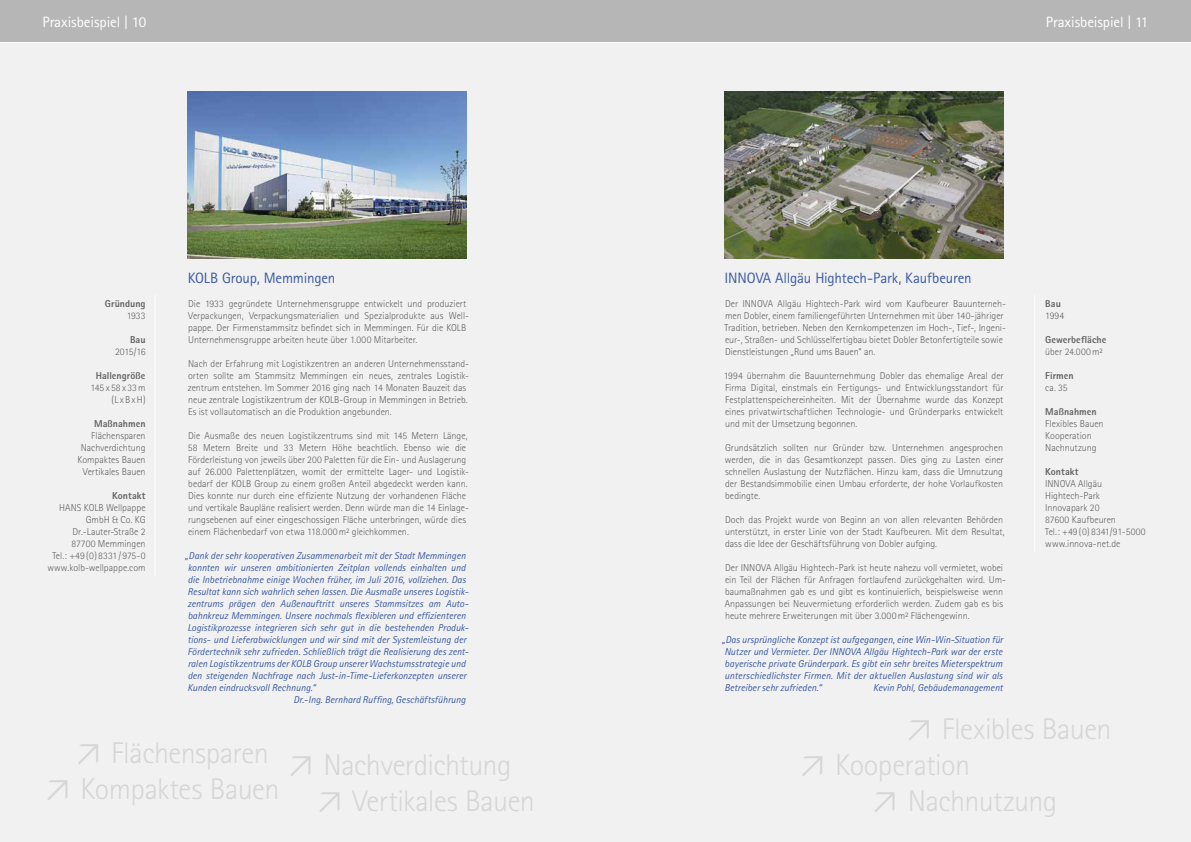
<style>
.page{position:relative;width:1191px;height:842px;background:#fff}
.page>*{position:absolute;margin:0;border:0;box-sizing:border-box;transform-origin:0 0}
.t1{font:300 30px/36px "Rotis Sans Serif";letter-spacing:-.015em;color:#d6d6d6}
.t2{font:15px "Rotis Sans Serif";letter-spacing:-.01em;color:#3c5ba3}
.t3{font:15px "Rotis Sans Serif";letter-spacing:-.005em;color:#fff}
.t4{font:300 10px/12px "Rotis Sans Serif";color:#636363}
.t5{font:italic 10px/12px "Rotis Sans Serif";letter-spacing:-.005em;color:#3c5ba3;text-align:justify}
.t6{font:800 10px "Rotis Sans Serif";letter-spacing:.005em;color:#636363}
.t7{font:300 10px/12px "Rotis Sans Serif";letter-spacing:.125em;color:#636363;text-align:right}
.s1{font-family:"DIN";font-weight:400}
</style>
<div class="page">
<div style="left:595px;top:37px;width:596px;height:805px;background:#f1f1f1"></div>
<div style="left:0;top:37px;width:595px;height:805px;background:#f1f1f1"></div>
<img style="left:187px;top:91px;width:279px;height:167px">
<img style="left:724px;top:91px;width:279px;height:167px">
<hr style="left:154px;top:295px;width:1px;height:281px;background:#fff">
<hr style="left:1034px;top:295px;width:1px;height:257px;background:#fff">
<div style="left:0;top:0;width:1191px;height:43px;background:#b6b6b6"></div>
<hr style="left:0;top:42px;width:1191px;height:1px;background:#fff">
<h2 class="t3" style="left:43px;top:13px;width:105px">Praxisbeispiel | 10</h2>
<h2 class="t3" style="left:1046px;top:13px;width:104px">Praxisbeispiel | 11</h2>
<p class="t6" style="left:105px;top:297px;width:42px">Gründung</p>
<p class="t4" style="left:127px;top:309px;width:20px">1933</p>
<p class="t6" style="left:130px;top:333px;width:17px">Bau</p>
<p class="t4" style="left:115px;top:345px;width:32px">2015/16</p>
<p class="t6" style="left:96px;top:369px;width:51px">Hallengröße</p>
<p class="t7" style="left:90px;top:381px;width:57px">145x58x33m (LxBxH)</p>
<p class="t6" style="left:94px;top:417px;width:53px">Maßnahmen</p>
<p class="t4" style="left:77px;top:429px;width:70px;text-align:right">Flächensparen<br>Nachverdichtung<br>Kompaktes Bauen<br>Vertikales Bauen</p>
<p class="t6" style="left:112px;top:489px;width:35px">Kontakt</p>
<p class="t4" style="left:47px;top:501px;width:100px;text-align:right">HANS KOLB Wellpappe<br>GmbH &amp; Co. KG<br>Dr.-Lauter-Straße 2<br>87700 Memmingen<br>Tel.: +49(0)8331/975-0 www.kolb-wellpappe.com</p>
<h2 class="t2" style="left:188px;top:269px;width:149px">KOLB Group, Memmingen</h2>
<p class="t4" style="left:188px;top:297px;width:282px">Die 1933 gegründete Unternehmensgruppe entwickelt und produziert Verpackungen, Verpackungsmaterialien und Spezialprodukte aus Well&shy;pappe. Der Firmenstammsitz befindet sich in Memmingen. Für die KOLB Unternehmensgruppe arbeiten heute über 1.000 Mitarbeiter.</p>
<p class="t4" style="left:188px;top:357px;width:283px">Nach der Erfahrung mit Logistikzentren an anderen Unternehmensstand&shy;orten sollte am Stammsitz Memmingen ein neues, zentrales Logistik&shy;zentrum entstehen. Im Sommer 2016 ging nach 14 Monaten Bauzeit das neue zentrale Logistikzentrum der KOLB-Group in Memmingen in Betrieb.<br>Es ist vollautomatisch an die Produktion angebunden.</p>
<p class="t4" style="left:188px;top:429px;width:283px">Die Ausmaße des neuen Logistikzentrums sind mit 145 Metern Länge, 58 Metern Breite und 33 Metern Höhe beachtlich. Ebenso wie die Förderleistung von jeweils über 200 Paletten für die Ein- und Auslagerung auf 26.000 Palettenplätzen, womit der ermittelte Lager- und Logistik&shy;bedarf der KOLB Group zu einem großen Anteil abgedeckt werden kann.<br>Dies konnte nur durch eine effiziente Nutzung der vorhandenen Fläche und vertikale Baupläne realisiert werden. Denn würde man die 14 Einlage&shy;rungsebenen auf einer eingeschossigen Fläche unterbringen, würde dies einem Flächenbedarf von etwa 118.000m² gleichkommen.</p>
<p class="t5" style="left:185px;top:549px;width:282px">„Dank der sehr kooperativen Zusammenarbeit mit der Stadt Memmingen</p>
<p class="t5" style="left:188px;top:561px;width:279px">konnten wir unseren ambitionierten Zeitplan vollends einhalten und</p>
<p class="t5" style="left:188px;top:573px;width:279px">die Inbetriebnahme einige Wochen früher, im Juli 2016, vollziehen. Das</p>
<p class="t5" style="left:187px;top:585px;width:283px">Resultat kann sich wahrlich sehen lassen. Die Ausmaße unseres Logistik-</p>
<p class="t5" style="left:187px;top:597px;width:283px">zentrums prägen den Außenauftritt unseres Stammsitzes am Auto-</p>
<p class="t5" style="left:188px;top:609px;width:279px">bahnkreuz Memmingen. Unsere nochmals flexibleren und effizienteren</p>
<p class="t5" style="left:187px;top:621px;width:283px">Logistikprozesse integrieren sich sehr gut in die bestehenden Produk-</p>
<p class="t5" style="left:187px;top:633px;width:280px">tions- und Lieferabwicklungen und wir sind mit der Systemleistung der</p>
<p class="t5" style="left:187px;top:645px;width:283px">Fördertechnik sehr zufrieden. Schließlich trägt die Realisierung des zent-</p>
<p class="t5" style="left:188px;top:657px;width:279px">ralen Logistikzentrums der KOLB Group unserer Wachstumsstrategie und</p>
<p class="t5" style="left:188px;top:669px;width:280px">den steigenden Nachfrage nach Just-in-Time-Lieferkonzepten unserer</p>
<p class="t5" style="left:187px;top:681px;width:130px">Kunden eindrucksvoll Rechnung.“</p>
<p class="t5" style="left:293px;top:693px;width:174px">Dr.-Ing. Bernhard Ruffing, Geschäftsführung</p>
<h1 class="t1" style="left:73px;top:735px;width:197px"><span class="s1">≥</span> Flächensparen</h1>
<h1 class="t1" style="left:42px;top:771px;width:238px"><span class="s1">≥</span> Kompaktes Bauen</h1>
<h1 class="t1" style="left:314px;top:747px;width:222px;text-indent:-29px"><span class="s1">≥</span> Nachverdichtung <span class="s1">≥</span> Vertikales Bauen</h1>
<h2 class="t2" style="left:724px;top:269px;width:249px">INNOVA Allgäu Hightech-Park, Kaufbeuren</h2>
<p class="t4" style="left:724px;top:297px;width:283px">Der INNOVA Allgäu Hightech-Park wird vom Kaufbeurer Bauunterneh&shy;men Dobler, einem familiengeführten Unternehmen mit über 140-jähriger Tradition, betrieben. Neben den Kernkompetenzen im Hoch-, Tief-, Ingeni&shy;eur-, Straßen- und Schlüsselfertigbau bietet Dobler Betonfertigteile sowie Dienstleistungen „Rund ums Bauen“ an.</p>
<p class="t4" style="left:724px;top:369px;width:281px;text-align:justify">1994 übernahm die Bauunternehmung Dobler das ehemalige Areal der Firma Digital, einstmals ein Fertigungs- und Entwicklungsstandort für Festplattenspeichereinheiten. Mit der Übernahme wurde das Konzept eines privatwirtschaftlichen Technologie- und Gründerparks entwickelt und mit der Umsetzung begonnen.</p>
<p class="t4" style="left:725px;top:441px;width:280px;text-align:justify">Grundsätzlich sollten nur Gründer bzw. Unternehmen angesprochen werden, die in das Gesamtkonzept passen. Dies ging zu Lasten einer schnellen Auslastung der Nutzflächen. Hinzu kam, dass die Umnutzung der Bestandsimmobilie einen Umbau erforderte, der hohe Vorlaufkosten bedingte.</p>
<p class="t4" style="left:725px;top:513px;width:281px">Doch das Projekt wurde von Beginn an von allen relevanten Behörden unterstützt, in erster Linie von der Stadt Kaufbeuren. Mit dem Resultat, dass die Idee der Geschäftsführung von Dobler aufging.</p>
<p class="t4" style="left:724px;top:561px;width:283px">Der INNOVA Allgäu Hightech-Park ist heute nahezu voll vermietet, wobei ein Teil der Flächen für Anfragen fortlaufend zurückgehalten wird. Um&shy;baumaßnahmen gab es und gibt es kontinuierlich, beispielsweise wenn Anpassungen bei Neuvermietung erforderlich werden. Zudem gab es bis heute mehrere Erweiterungen mit über 3.000m² Flächengewinn.</p>
<p class="t5" style="left:722px;top:633px;width:283px">„Das ursprüngliche Konzept ist aufgegangen, eine Win-Win-Situation für Nutzer und Vermieter. Der INNOVA Allgäu Hightech-Park war der erste bayerische private Gründerpark. Es gibt ein sehr breites Mieterspektrum unterschiedlichster Firmen. Mit der aktuellen Auslastung sind wir als Betreiber sehr zufrieden.“</p>
<p class="t5" style="left:873px;top:681px;width:131px">Kevin Pohl, Gebäudemanagement</p>
<p class="t6" style="left:1045px;top:297px;width:17px">Bau</p>
<p class="t4" style="left:1045px;top:309px;width:21px">1994</p>
<p class="t6" style="left:1045px;top:333px;width:63px">Gewerbefläche</p>
<p class="t4" style="left:1045px;top:345px;width:59px">über 24.000m²</p>
<p class="t6" style="left:1045px;top:369px;width:30px">Firmen</p>
<p class="t4" style="left:1045px;top:381px;width:24px">ca. 35</p>
<p class="t6" style="left:1045px;top:405px;width:53px">Maßnahmen</p>
<p class="t4" style="left:1045px;top:417px;width:60px">Flexibles Bauen<br>Kooperation<br>Nachnutzung</p>
<p class="t6" style="left:1045px;top:465px;width:35px">Kontakt</p>
<p class="t4" style="left:1045px;top:477px;width:102px">INNOVA Allgäu<br>Hightech-Park<br>Innovapark 20<br>87600 Kaufbeuren<br>Tel.: +49 (0) 8341/91-5000 www.innova-net.de</p>
<h1 class="t1" style="left:797px;top:711px;width:316px;text-indent:107px"><span class="s1">≥</span> Flexibles Bauen <span class="s1">≥</span> Kooperation</h1>
<h1 class="t1" style="left:869px;top:783px;width:189px"><span class="s1">≥</span> Nachnutzung</h1>
</div>
